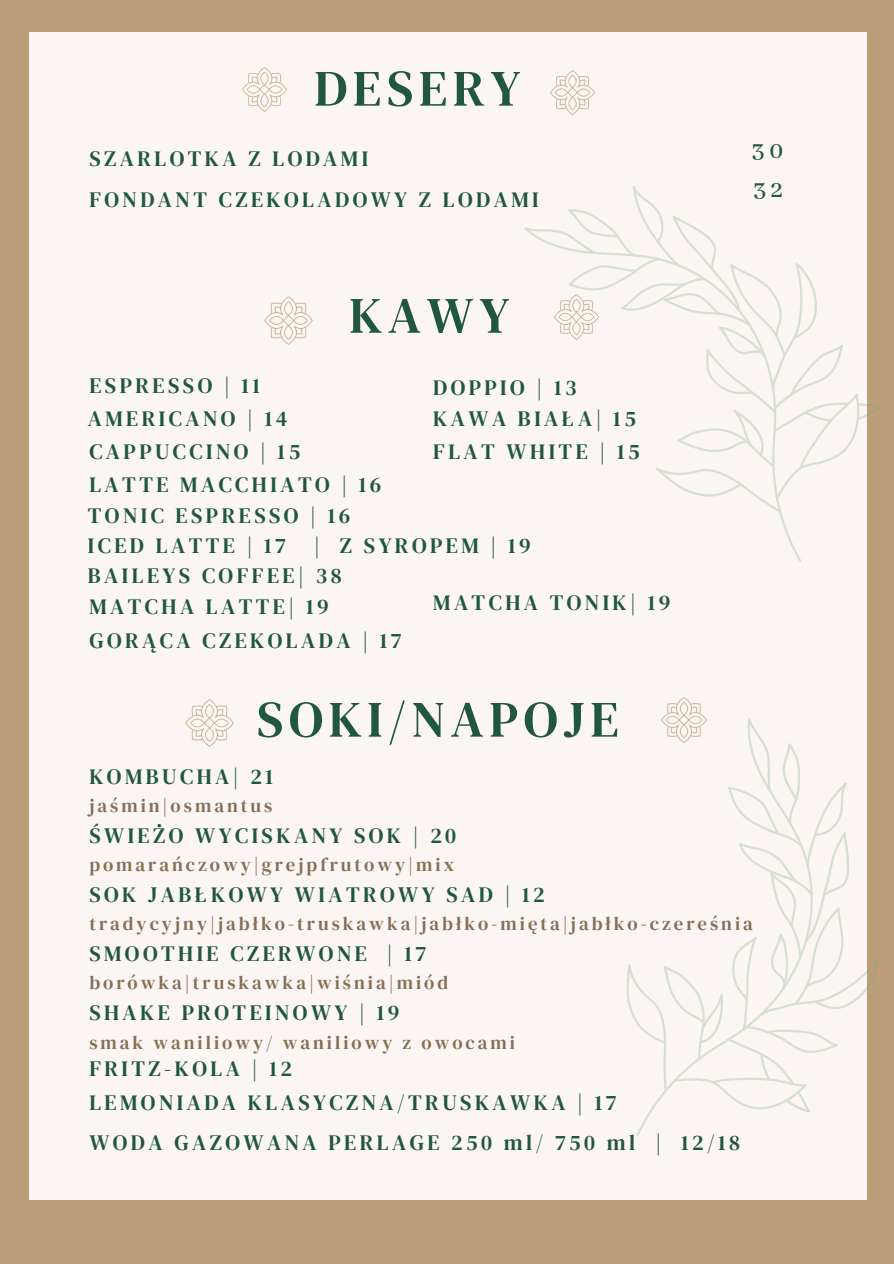
<style>
.page{position:relative;width:894px;height:1264px;background:#fff}
.page>*{position:absolute;margin:0;border:0;box-sizing:border-box;transform-origin:0 0}
.t1{font:51px "DM Serif Text";letter-spacing:.11em;color:#215641}
.t2{font:500 26.55px "Abhaya Libre";color:#215641}
.t3{font:21.75px "DM Serif Text";letter-spacing:.16em;color:#215641}
.t4{font:18.75px "DM Serif Text";letter-spacing:.16em;color:#856f55}
</style>
<div class="page">
<div style="left:0;top:0;width:893px;height:1263px;background:#bc9d79"></div>
<div style="left:29px;top:32px;width:837px;height:1167px;background:#fbf6f3"></div>
<svg style="left:626px;top:718px;width:252px;height:430px"></svg>
<img style="left:264px;top:296px;width:49px;height:49px">
<img style="left:185px;top:699px;width:49px;height:48px">
<img style="left:659px;top:697px;width:49px;height:47px">
<img style="left:242px;top:67px;width:45px;height:45px">
<img style="left:550px;top:70px;width:45px;height:45px">
<svg style="left:524px;top:186px;width:356px;height:327px"></svg>
<p class="t1" style="left:314px;top:53px;width:207px">DESERY</p>
<p class="t3" style="left:89px;top:143px;width:280px">SZARLOTKA Z LODAMI</p>
<p class="t3" style="left:89px;top:185px;width:450px">FONDANT CZEKOLADOWY Z LODAMI</p>
<p class="t3" style="left:89px;top:370px;width:172px">ESPRESSO | 11</p>
<h1 class="t1" style="left:349px;top:280px;width:161px">KAWY</h1>
<p class="t3" style="left:433px;top:372px;width:145px">DOPPIO | 13</p>
<p class="t3" style="left:88px;top:403px;width:201px">AMERICANO | 14</p>
<h2 class="t3" style="left:433px;top:403px;width:204px">KAWA BIAŁA| 15</h2>
<p class="t3" style="left:89px;top:436px;width:212px">CAPPUCCINO | 15</p>
<h2 class="t3" style="left:433px;top:436px;width:208px">FLAT WHITE | 15</h2>
<p class="t3" style="left:89px;top:470px;width:293px">LATTE MACCHIATO | 16</p>
<h1 class="t3" style="left:88px;top:501px;width:264px">TONIC ESPRESSO | 16</h1>
<h2 class="t3" style="left:88px;top:530px;width:199px">ICED LATTE | 17</h2>
<h2 class="t3" style="left:314px;top:530px;width:218px">| Z SYROPEM | 19</h2>
<p class="t3" style="left:88px;top:561px;width:255px">BAILEYS COFFEE| 38</p>
<p class="t3" style="left:89px;top:591px;width:241px">MATCHA LATTE| 19</p>
<p class="t3" style="left:433px;top:587px;width:238px">MATCHA TONIK| 19</p>
<p class="t3" style="left:89px;top:625px;width:313px">GORĄCA CZEKOLADA | 17</p>
<h2 class="t2" style="left:751px;top:136px;width:33px">30</h2>
<h2 class="t2" style="left:753px;top:175px;width:31px">32</h2>
<h2 class="t1" style="left:257px;top:683px;width:363px">SOKI/NAPOJE</h2>
<h2 class="t3" style="left:89px;top:761px;width:185px">KOMBUCHA| 21</h2>
<h2 class="t4" style="left:89px;top:792px;width:184px">jaśmin|osmantus</h2>
<h2 class="t3" style="left:89px;top:820px;width:368px">ŚWIEŻO WYCISKANY SOK | 20</h2>
<h2 class="t4" style="left:89px;top:851px;width:366px">pomarańczowy|grejpfrutowy|mix</h2>
<h2 class="t3" style="left:89px;top:879px;width:457px">SOK JABŁKOWY WIATROWY SAD | 12</h2>
<h2 class="t4" style="left:89px;top:910px;width:664px">tradycyjny|jabłko-truskawka|jabłko-mięta|jabłko-czereśnia</h2>
<h2 class="t3" style="left:89px;top:938px;width:338px">SMOOTHIE CZERWONE | 17</h2>
<p class="t4" style="left:89px;top:969px;width:360px">borówka|truskawka|wiśnia|miód</p>
<h1 class="t3" style="left:89px;top:997px;width:311px">SHAKE PROTEINOWY | 19</h1>
<p class="t4" style="left:89px;top:1029px;width:427px">smak waniliowy/ waniliowy z owocami</p>
<p class="t3" style="left:89px;top:1053px;width:204px">FRITZ-KOLA | 12</p>
<p class="t3" style="left:89px;top:1087px;width:528px">LEMONIADA KLASYCZNA/TRUSKAWKA | 17</p>
<p class="t3" style="left:89px;top:1127px;width:652px">WODA GAZOWANA PERLAGE 250 ml/ 750 ml | 12/18</p>
</div>
